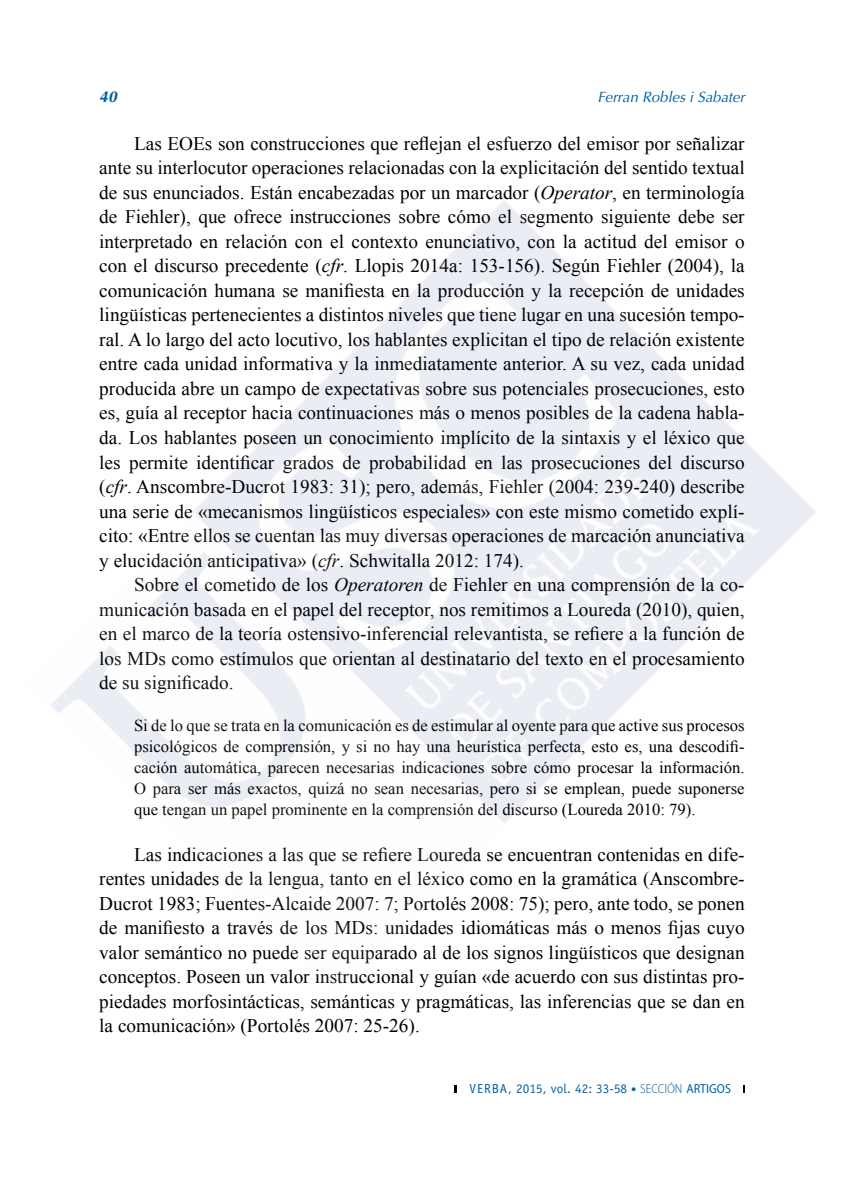
<style>
.page{position:relative;width:844px;height:1191px;background:#fff}
.page>*{position:absolute;margin:0;border:0;box-sizing:border-box;transform-origin:0 0}
.t1{font:19.25px/24.5px "Times New Roman";color:#000;text-align:justify}
.t2{font:16.62px/21px "Times New Roman";color:#000;text-align:justify}
.t3{font:italic 700 15.75px "Optima";color:#0061a7}
.t4{font:italic 14.88px "Optima";color:#0061a7}
.t5{font:13.12px "Officina Sans";letter-spacing:.01em;color:#0061a7}
.s1{font-style:italic}
.s2{font-size:10.5px}
.s3{font-family:"Myriad Pro";font-weight:300;font-stretch:semi-condensed}
.s4{font-family:"Myriad Pro";font-stretch:semi-condensed}
</style>
<div class="page">
<svg style="left:454px;top:1085px;width:3px;height:8px"></svg>
<p class="t3" style="left:99px;top:87px;width:19px">40</p>
<p class="t4" style="left:597px;top:88px;width:149px">Ferran Robles i Sabater</p>
<p class="t1" style="left:99px;top:131px;width:646px;text-indent:35px">Las EOEs son construcciones que reflejan el esfuerzo del emisor por señalizar ante su interlocutor operaciones relacionadas con la explicitación del sentido textual de sus enunciados. Están encabezadas por un marcador (<span class="s1">Operator</span>, en terminología de Fiehler), que ofrece instrucciones sobre cómo el segmento siguiente debe ser interpretado en relación con el contexto enunciativo, con la actitud del emisor o con el discurso precedente (<span class="s1">cfr</span>. Llopis 2014a: 153-156). Según Fiehler (2004), la comunicación humana se manifiesta en la producción y la recepción de unidades lingüísticas pertenecientes a distintos niveles que tiene lugar en una sucesión tempo&shy;ral. A lo largo del acto locutivo, los hablantes explicitan el tipo de relación existente entre cada unidad informativa y la inmediatamente anterior. A su vez, cada unidad producida abre un campo de expectativas sobre sus potenciales prosecuciones, esto es, guía al receptor hacia continuaciones más o menos posibles de la cadena habla&shy;da. Los hablantes poseen un conocimiento implícito de la sintaxis y el léxico que les permite identificar grados de probabilidad en las prosecuciones del discurso (<span class="s1">cfr</span>. Anscombre-Ducrot 1983: 31); pero, además, Fiehler (2004: 239-240) describe una serie de «mecanismos lingüísticos especiales» con este mismo cometido explí&shy;cito: «Entre ellos se cuentan las muy diversas operaciones de marcación anunciativa y elucidación anticipativa» (<span class="s1">cfr</span>. Schwitalla 2012: 174).</p>
<p class="t1" style="left:99px;top:572px;width:646px;text-indent:35px">Sobre el cometido de los <span class="s1">Operatoren</span> de Fiehler en una comprensión de la co&shy;municación basada en el papel del receptor, nos remitimos a Loureda (2010), quien, en el marco de la teoría ostensivo-inferencial relevantista, se refiere a la función de los MDs como estímulos que orientan al destinatario del texto en el procesamiento de su significado.</p>
<p class="t2" style="left:134px;top:714px;width:612px">Si de lo que se trata en la comunicación es de estimular al oyente para que active sus procesos psicológicos de comprensión, y si no hay una heurística perfecta, esto es, una descodifi&shy;cación automática, parecen necesarias indicaciones sobre cómo procesar la información.<br>O para ser más exactos, quizá no sean necesarias, pero si se emplean, puede suponerse que tengan un papel prominente en la comprensión del discurso (Loureda 2010: 79).</p>
<p class="t1" style="left:99px;top:841px;width:646px;text-indent:35px">Las indicaciones a las que se refiere Loureda se encuentran contenidas en dife&shy;rentes unidades de la lengua, tanto en el léxico como en la gramática (Anscombre-Ducrot 1983; Fuentes-Alcaide 2007: 7; Portolés 2008: 75); pero, ante todo, se ponen de manifiesto a través de los MDs: unidades idiomáticas más o menos fijas cuyo valor semántico no puede ser equiparado al de los signos lingüísticos que designan conceptos. Poseen un valor instruccional y guían «de acuerdo con sus distintas pro&shy;piedades morfosintácticas, semánticas y pragmáticas, las inferencias que se dan en la comunicación» (Portolés 2007: 25-26).</p>
<p class="t5" style="left:469px;top:1081px;width:263px">VERBA, 2015, vol. 42: 33-58 <span class="s2">•</span> <span class="s3">SECCIÓN</span> <span class="s4">ARTIGOS</span></p>
</div>
